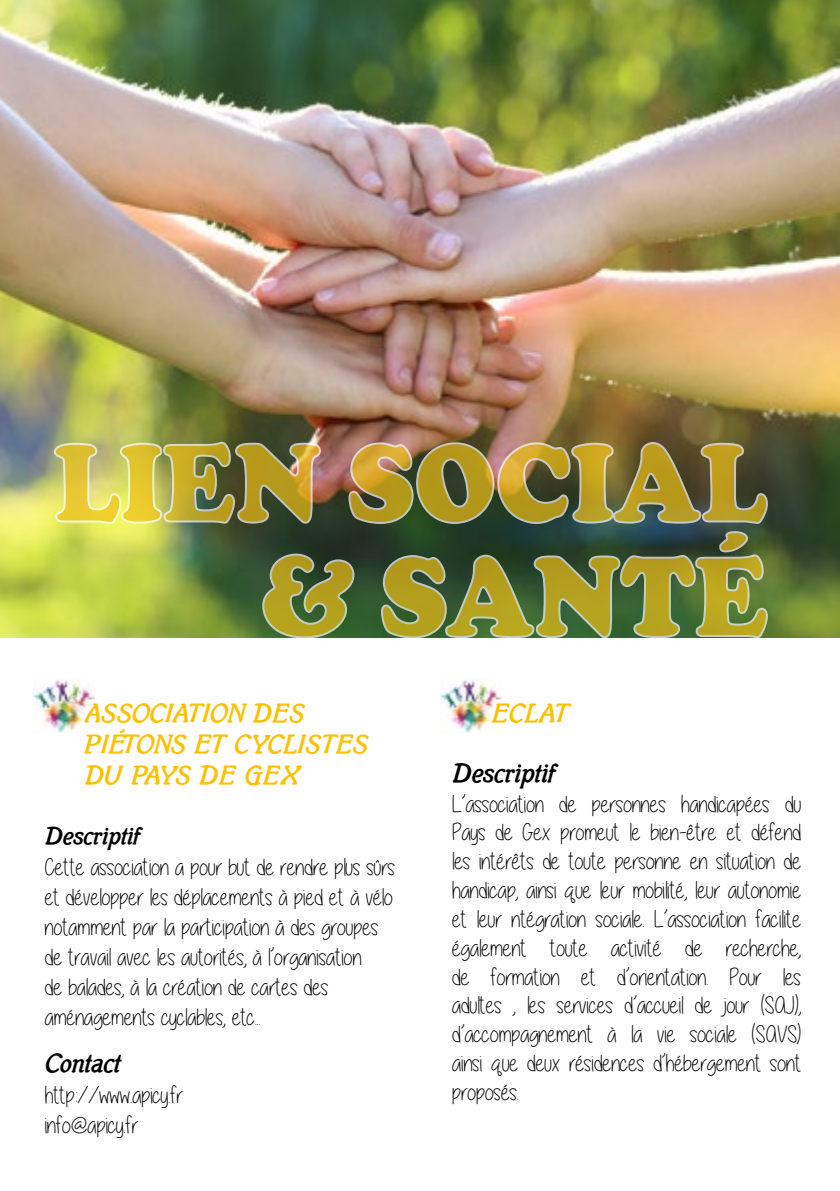
<style>
.page{position:relative;width:840px;height:1191px;background:#fff}
.page>*{position:absolute;margin:0;border:0;box-sizing:border-box;transform-origin:0 0}
.t1{font:700 26px/31.2px "Mutter Krause Halbfett";color:#ffc000}
.t2{font:700 26px "Mutter Krause Halbfett";color:#000}
.t3{font:24px/28.8px "Alittlesunshine";color:#000}
.t4{font:700 24px "Mutter Krause Halbfett";color:#000}
</style>
<div class="page">
<img style="left:0;top:0;width:839px;height:637px">
<svg style="left:261px;top:530px;width:507px;height:108px;background:#6d7734"></svg>
<img style="left:53px;top:441px;width:715px;height:84px">
<img style="left:33px;top:679px;width:61px;height:53px">
<img style="left:440px;top:679px;width:61px;height:53px">
<p class="t1" style="left:84px;top:697px;width:285px">ASSOCIATION DES<br>PIÉTONS ET CYCLISTES<br>DU PAYS DE GEX</p>
<p class="t4" style="left:45px;top:821px;width:98px">Descriptif</p>
<p class="t3" style="left:45px;top:852px;width:351px;line-height:30px">Cette association a pour but de rendre plus sûrs et développer les déplacements à pied et à vélo notamment par la participation à des groupes de travail avec les autorités, à l’organisation<br>de balades, à la création de cartes des aménagements cyclables, etc...</p>
<p class="t2" style="left:45px;top:1047px;width:78px">Contact</p>
<p class="t3" style="left:45px;top:1080px;width:139px;line-height:30px">http://www.apicy.fr info@apicy.fr</p>
<p class="t1" style="left:491px;top:697px;width:78px">ECLAT</p>
<p class="t2" style="left:452px;top:757px;width:106px">Descriptif</p>
<p class="t3" style="left:452px;top:789px;width:350px;text-align:justify">L’association de personnes handicapées du Pays de Gex promeut le bien-être et défend les intérêts de toute personne en situation de handicap, ainsi que leur mobilité, leur autonomie et leur ntégration sociale. L’association facilite également toute activité de recherche, de formation et d’orientation. Pour les adultes , les services d’accueil de jour (SAJ), d’accompagnement à la vie sociale (SAVS) ainsi que deux résidences d’hébergement sont proposés.</p>
</div>
